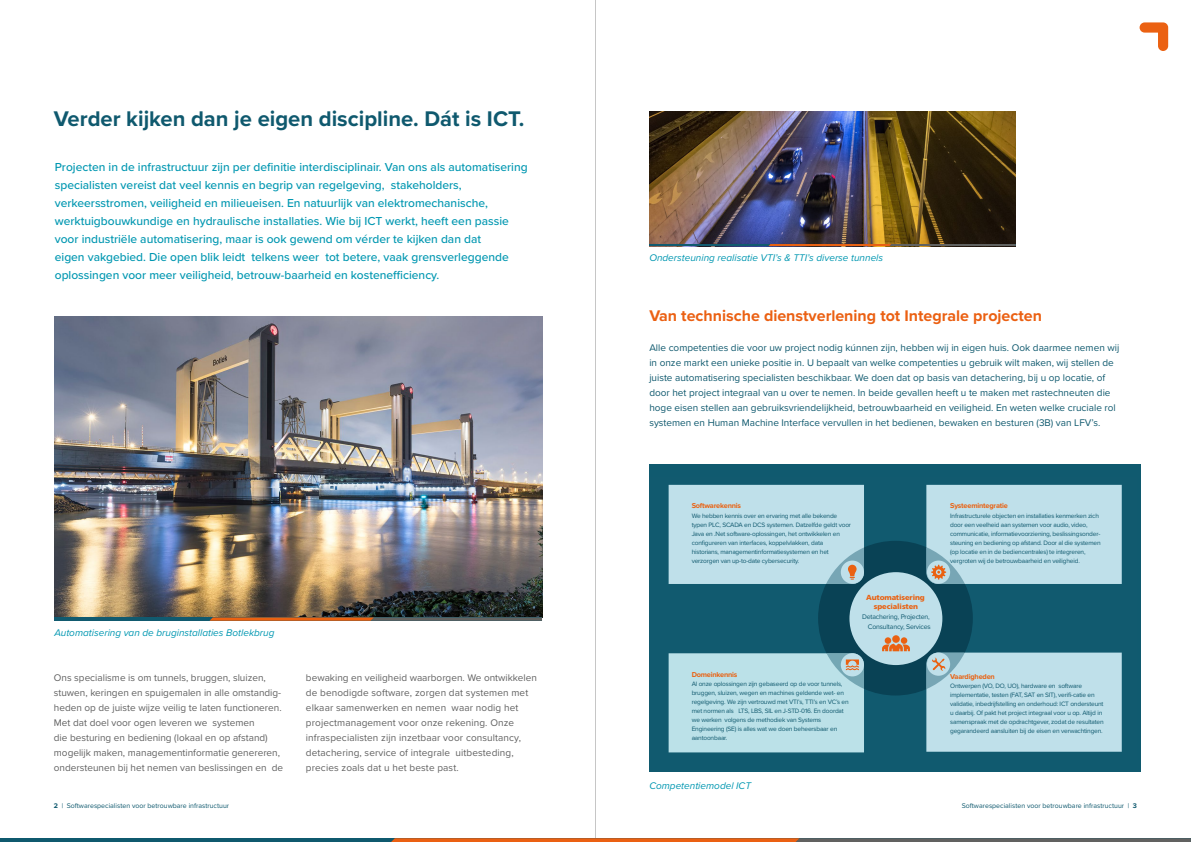
<style>
.page{position:relative;width:1191px;height:842px;background:#fff}
.page>*{position:absolute;margin:0;border:0;box-sizing:border-box;transform-origin:0 0}
.t1{font:700 22px "Proxima Nova";color:#0f596e}
.t2{font:700 16px "Proxima Nova";color:#eb6012}
.t3{font:500 12px/18px "Proxima Nova";color:#0097b1}
.t4{font:10px/15px "Proxima Nova";color:#616161}
.t5{font:10px/15px "Proxima Nova";color:#0f596e}
.t6{font:italic 10px "Proxima Nova";color:#0097b1}
.t7{font:700 7.4px "Proxima Nova";letter-spacing:-.025em;color:#ea6111}
.t8{font:900 7.4px/9px "Frutiger LT Std";letter-spacing:-.01em;color:#ea6111;text-align:center}
.t9{font:7px "Proxima Nova";color:#0f596e}
.t10{font:7px/9.8px "Proxima Nova";letter-spacing:-.025em;color:#115a6f;text-align:right}
.t11{font:6.6px/9px "Proxima Nova";letter-spacing:-.025em;color:#115a6f}
.s1{font-weight:700}
</style>
<div class="page">
<svg style="left:1139px;top:22px;width:29px;height:29px"></svg>
<div style="left:649px;top:464px;width:492px;height:308px;background:#105a6f"></div>
<hr style="left:595px;top:0;width:1px;height:842px;background:#c6c6c6">
<img style="left:649px;top:111px;width:366px;height:133px">
<svg style="left:668px;top:485px;width:453px;height:267px"></svg>
<div style="left:892px;top:635px;width:7px;height:8px;background:#ea6111;border-radius:50%"></div>
<img style="left:54px;top:316px;width:488px;height:301px">
<hr style="left:0;top:838px;width:1190px;height:4px;background:#0f596e">
<svg style="left:391px;top:838px;width:799px;height:4px;background:#9d5f3b"></svg>
<hr style="left:649px;top:244px;width:366px;height:2px;background:#115a6f">
<svg style="left:768px;top:244px;width:247px;height:2px"></svg>
<hr style="left:54px;top:617px;width:488px;height:4px;background:#115a6f">
<svg style="left:209px;top:617px;width:333px;height:4px"></svg>
<h1 class="t1" style="left:54px;top:102px;width:472px">Verder kijken dan je eigen discipline. Dát is ICT.</h1>
<p class="t3" style="left:55px;top:157px;width:474px">Projecten in de infrastructuur zijn per definitie interdisciplinair. Van ons als automatisering specialisten vereist dat veel kennis en begrip van regelgeving, stakeholders, verkeersstromen, veiligheid en milieueisen. En natuurlijk van elektromechanische, werktuigbouwkundige en hydraulische installaties. Wie bij ICT werkt, heeft een passie voor industriële automatisering, maar is ook gewend om vérder te kijken dan dat<br>eigen vakgebied. Die open blik leidt telkens weer tot betere, vaak grensverleggende oplossingen voor meer veiligheid, betrouw-baarheid en kostenefficiency.</p>
<h3 class="t6" style="left:54px;top:626px;width:221px">Automatisering van de bruginstallaties Botlekbrug</h3>
<p class="t4" style="left:54px;top:669px;width:231px">Ons specialisme is om tunnels, bruggen, sluizen, stuwen, keringen en spuigemalen in alle omstandig&shy;heden op de juiste wijze veilig te laten functioneren.<br>Met dat doel voor ogen leveren we systemen<br>die besturing en bediening (lokaal en op afstand) mogelijk maken, managementinformatie genereren, ondersteunen bij het nemen van beslissingen en de</p>
<p class="t4" style="left:306px;top:669px;width:232px">bewaking en veiligheid waarborgen. We ontwikkelen de benodigde software, zorgen dat systemen met elkaar samenwerken en nemen waar nodig het projectmanagement voor onze rekening. Onze infraspecialisten zijn inzetbaar voor consultancy, detachering, service of integrale uitbesteding, precies zoals dat u het beste past.</p>
<h3 class="t6" style="left:649px;top:251px;width:235px">Ondersteuning realisatie VTI’s &amp; TTI’s diverse tunnels</h3>
<h2 class="t2" style="left:649px;top:304px;width:394px">Van technische dienstverlening tot Integrale projecten</h2>
<p class="t5" style="left:649px;top:340px;width:471px">Alle competenties die voor uw project nodig kúnnen zijn, hebben wij in eigen huis. Ook daarmee nemen wij in onze markt een unieke positie in. U bepaalt van welke competenties u gebruik wilt maken, wij stellen de juiste automatisering specialisten beschikbaar. We doen dat op basis van detachering, bij u op locatie, of door het project integraal van u over te nemen. In beide gevallen heeft u te maken met rastechneuten die hoge eisen stellen aan gebruiksvriendelijkheid, betrouwbaarheid en veiligheid. En weten welke cruciale rol systemen en Human Machine Interface vervullen in het bedienen, bewaken en besturen (3B) van LFV’s.</p>
<p class="t7" style="left:691px;top:500px;width:51px">Softwarekennis</p>
<p class="t11" style="left:691px;top:510px;width:161px">We hebben kennis over en ervaring met alle bekende typen PLC, SCADA en DCS systemen. Datzelfde geldt voor Java en .Net software-oplossingen, het ontwikkelen en configureren van interfaces, koppelvlakken, data historians, managementinformatiesystemen en het verzorgen van up-to-date cybersecurity.</p>
<p class="t8" style="left:866px;top:592px;width:60px">Automatisering specialisten</p>
<p class="t10" style="left:862px;top:611px;width:70px">Detachering, Projecten,<br>Consultancy, Services</p>
<p class="t7" style="left:691px;top:669px;width:47px">Domeinkennis</p>
<p class="t11" style="left:691px;top:679px;width:158px">Al onze oplossingen zijn gebaseerd op de voor tunnels, bruggen, sluizen, wegen en machines geldende wet- en regelgeving. We zijn vertrouwd met VTI’s, TTI’s en VC’s en met normen als LTS, LBS, SIL en J-STD-016. En doordat we werken volgens de methodiek van Systems Engineering (SE) is alles wat we doen beheersbaar en aantoonbaar.</p>
<h3 class="t6" style="left:649px;top:778px;width:103px">Competentiemodel ICT</h3>
<p class="t7" style="left:950px;top:500px;width:59px">Systeemintegratie</p>
<p class="t11" style="left:950px;top:510px;width:152px">Infrastructurele objecten en installaties kenmerken zich door een veelheid aan systemen voor audio, video, communicatie, informatievoorziening, beslissingsonder&shy;steuning en bediening op afstand. Door al die systemen (op locatie en in de bediencentrales) te integreren, vergroten wij de betrouwbaarheid en veiligheid.</p>
<p class="t7" style="left:950px;top:670px;width:46px">Vaardigheden</p>
<p class="t11" style="left:950px;top:680px;width:155px">Ontwerpen (VO, DO, UO), hardware en software implementatie, testen (FAT, SAT en SIT), verifi-catie en validatie, inbedrijfstelling en onderhoud: ICT ondersteunt u daarbij. Of pakt het project integraal voor u op. Altijd in samenspraak met de opdrachtgever, zodat de resultaten gegarandeerd aansluiten bij de eisen en verwachtingen.</p>
<p class="t9" style="left:54px;top:801px;width:177px"><span class="s1">2</span> | Softwarespecialisten voor betrouwbare infrastructuur</p>
<p class="t9" style="left:961px;top:801px;width:177px">Softwarespecialisten voor betrouwbare infrastructuur | <span class="s1">3</span></p>
</div>
